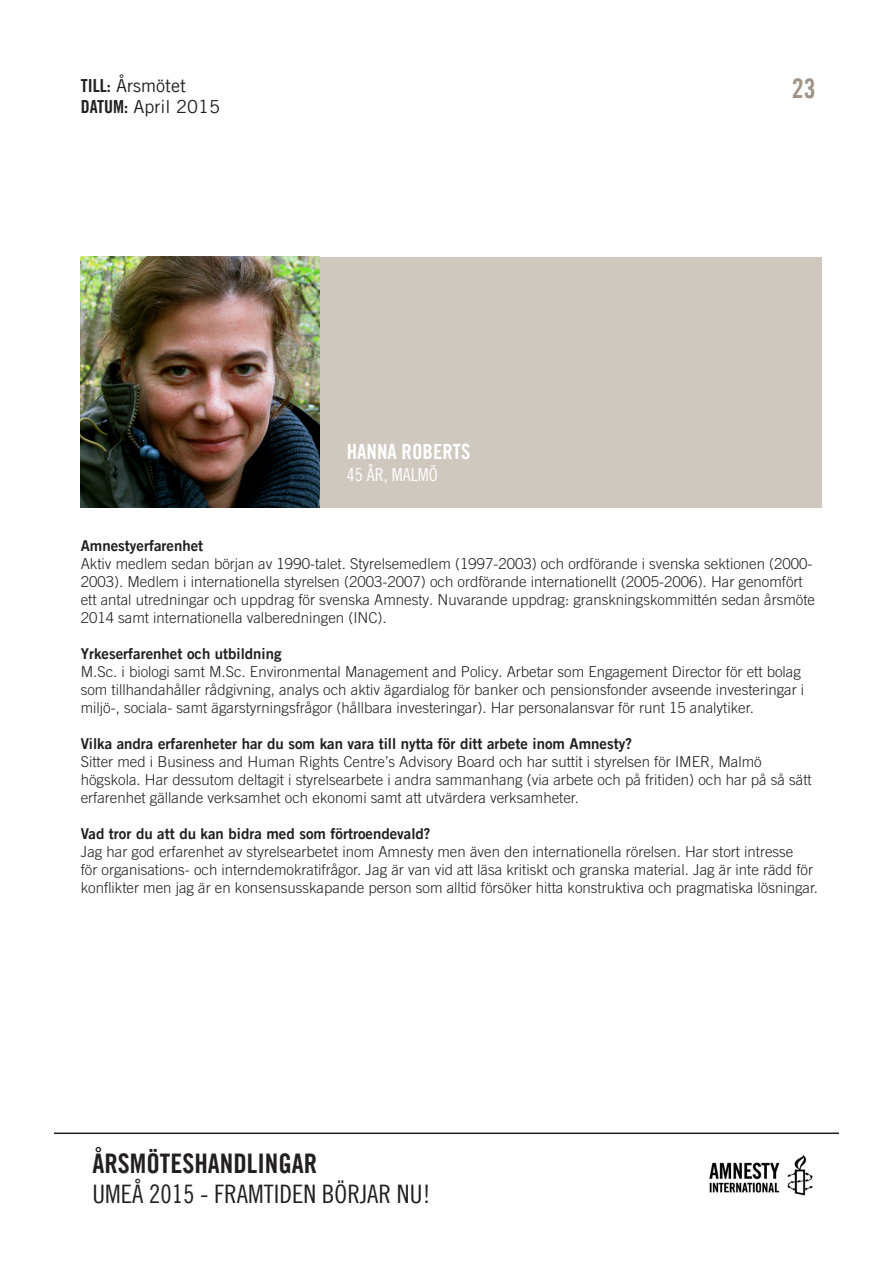
<style>
.page{position:relative;width:893px;height:1263px;background:#fff}
.page>*{position:absolute;margin:0;border:0;box-sizing:border-box;transform-origin:0 0}
.t1{font:27px "Amnesty Trade Gothic Bd Cn 20";color:#231f20}
.t2{font:27px "Amnesty Trade Gothic Bd Cn 20";color:#a0948a}
.t3{font:25.5px "Amnesty Trade Gothic Cn 18";color:#231f20}
.t4{font:21px "Amnesty Trade Gothic Bd Cn 20";color:#fff}
.t5{font:18px/21.6px "Amnesty Trade Gothic";color:#231f20}
.t6{font:18px "Amnesty Trade Gothic Cn 18";color:#fff}
.t7{font:300 15px/18px "Amnesty Trade Gothic";color:#231f20}
.t8{font:15px "Amnesty Trade Gothic Bd 2";color:#231f20}
.s1{font-family:"Amnesty Trade Gothic Bd Cn 20"}
</style>
<div class="page">
<hr style="left:54px;top:1132px;width:785px;height:2px;background:#231f20">
<img style="left:709px;top:1154px;width:104px;height:42px">
<div style="left:81px;top:257px;width:741px;height:251px;background:#cfc8be"></div>
<img style="left:81px;top:257px;width:239px;height:251px">
<p class="t5" style="left:81px;top:74px;width:141px"><span class="s1">TILL:</span> Årsmötet<br><span class="s1">DATUM:</span> April 2015</p>
<p class="t4" style="left:347px;top:439px;width:125px">HANNA ROBERTS</p>
<p class="t6" style="left:347px;top:463px;width:92px">45 ÅR, MALMÖ</p>
<p class="t2" style="left:792px;top:72px;width:25px">23</p>
<p class="t8" style="left:81px;top:537px;width:124px">Amnestyerfarenhet</p>
<p class="t7" style="left:81px;top:555px;width:736px">Aktiv medlem sedan början av 1990-talet. Styrelsemedlem (1997-2003) och ordförande i svenska sektionen (2000- 2003). Medlem i internationella styrelsen (2003-2007) och ordförande internationellt (2005-2006). Har genomfört ett antal utredningar och uppdrag för svenska Amnesty. Nuvarande uppdrag: granskningskommittén sedan årsmöte 2014 samt internationella valberedningen (INC).</p>
<p class="t8" style="left:81px;top:645px;width:202px">Yrkeserfarenhet och utbildning</p>
<p class="t7" style="left:81px;top:663px;width:725px">M.Sc. i biologi samt M.Sc. Environmental Management and Policy. Arbetar som Engagement Director för ett bolag som tillhandahåller rådgivning, analys och aktiv ägardialog för banker och pensionsfonder avseende investeringar i miljö-, sociala- samt ägarstyrningsfrågor (hållbara investeringar). Har personalansvar för runt 15 analytiker.</p>
<p class="t8" style="left:81px;top:735px;width:553px">Vilka andra erfarenheter har du som kan vara till nytta för ditt arbete inom Amnesty?</p>
<p class="t7" style="left:81px;top:753px;width:682px">Sitter med i Business and Human Rights Centre’s Advisory Board och har suttit i styrelsen för IMER, Malmö</p>
<p class="t7" style="left:81px;top:771px;width:732px">högskola. Har dessutom deltagit i styrelsearbete i andra sammanhang (via arbete och på fritiden) och har på så sätt erfarenhet gällande verksamhet och ekonomi samt att utvärdera verksamheter.</p>
<p class="t8" style="left:81px;top:825px;width:351px">Vad tror du att du kan bidra med som förtroendevald?</p>
<p class="t7" style="left:81px;top:843px;width:739px">Jag har god erfarenhet av styrelsearbetet inom Amnesty men även den internationella rörelsen. Har stort intresse<br>för organisations- och interndemokratifrågor. Jag är van vid att läsa kritiskt och granska material. Jag är inte rädd för konflikter men jag är en konsensusskapande person som alltid försöker hitta konstruktiva och pragmatiska lösningar.</p>
<h1 class="t1" style="left:92px;top:1147px;width:226px">ÅRSMÖTESHANDLINGAR</h1>
<h2 class="t3" style="left:92px;top:1179px;width:340px">UMEÅ 2015 - FRAMTIDEN BÖRJAR NU!</h2>
</div>
